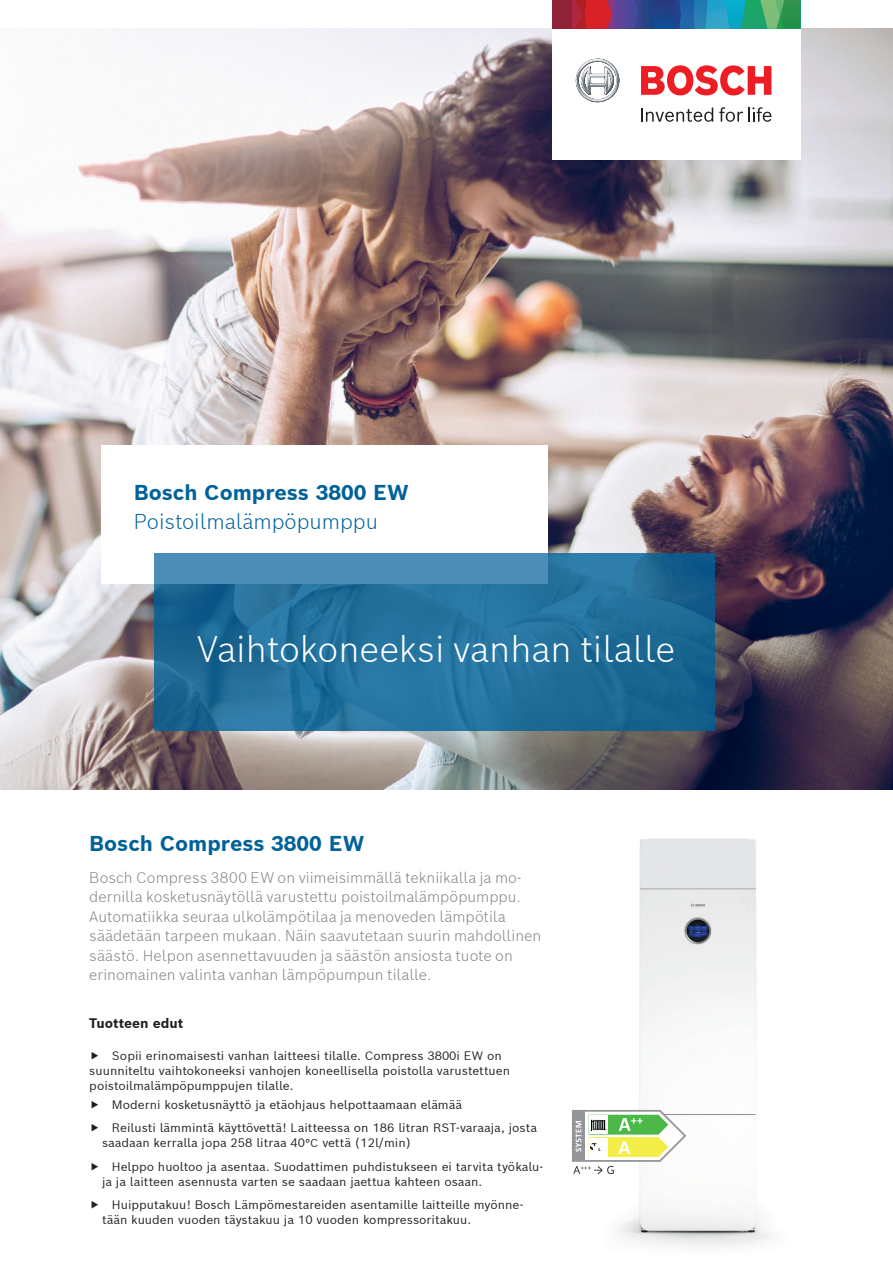
<style>
.page{position:relative;width:893px;height:1263px;background:#fff}
.page>*{position:absolute;margin:0;border:0;box-sizing:border-box;transform-origin:0 0}
.t1{font:300 36px "Bosch Sans";color:#fff}
.t2{font:700 21px "Bosch Sans";color:#006299}
.t3{font:300 21px "Bosch Sans";color:#006299}
.t4{font:700 20.1px "Calibri";color:#fff}
.t5{font:300 15px/19.5px "Bosch Sans";color:#808285}
.t6{font:700 13.5px "Bosch Sans";color:#231f20}
.t7{font:12px/23.5px "Bosch Sans";color:#231f20}
.t8{font:700 5.4px "Calibri";color:#231f20}
.s1{font-size:11.25px}
</style>
<div class="page">
<img style="left:0;top:29px;width:893px;height:760px">
<div style="left:102px;top:445px;width:446px;height:139px;background:#fff"></div>
<svg style="left:154px;top:553px;width:560px;height:178px"></svg>
<div style="left:154px;top:553px;width:394px;height:31px;background:#4c8db8"></div>
<img style="left:598px;top:838px;width:172px;height:409px">
<div style="left:552px;top:0;width:248px;height:159px;background:#fff"></div>
<div style="left:552px;top:0;width:19px;height:29px;background:#8f2237"></div>
<svg style="left:571px;top:0;width:229px;height:29px"></svg>
<svg style="left:576px;top:59px;width:43px;height:43px"></svg>
<svg style="left:641px;top:107px;width:72px;height:15px"></svg>
<svg style="left:719px;top:107px;width:52px;height:15px"></svg>
<svg style="left:641px;top:65px;width:130px;height:30px"></svg>
<svg style="left:572px;top:1108px;width:116px;height:66px"></svg>
<h2 class="t2" style="left:134px;top:479px;width:277px">Bosch Compress 3800 EW</h2>
<h2 class="t3" style="left:134px;top:507px;width:246px">Poistoilmalämpöpumppu</h2>
<h1 class="t1" style="left:197px;top:625px;width:480px">Vaihtokoneeksi vanhan tilalle</h1>
<h2 class="t2" style="left:89px;top:829px;width:277px">Bosch Compress 3800 EW</h2>
<p class="t5" style="left:89px;top:867px;width:454px">Bosch Compress 3800 EW on viimeisimmällä tekniikalla ja mo&shy;dernilla kosketusnäytöllä varustettu poistoilmalämpöpumppu.<br>Automatiikka seuraa ulkolämpötilaa ja menoveden lämpötila säädetään tarpeen mukaan. Näin saavutetaan suurin mahdollinen säästö. Helpon asennettavuuden ja säästön ansiosta tuote on erinomainen valinta vanhan lämpöpumpun tilalle.</p>
<p class="t6" style="left:89px;top:1014px;width:96px">Tuotteen edut</p>
<p class="t7" style="left:89px;top:1047px;width:422px;line-height:15px;text-indent:23px">Sopii erinomaisesti vanhan laitteesi tilalle. Compress 3800i EW on suunniteltu vaihtokoneeksi vanhojen koneellisella poistolla varustettuen poistoilmalämpöpumppujen tilalle.</p>
<p class="t7" style="left:112px;top:1092px;width:427px">Moderni kosketusnäyttö ja etäohjaus helpottaamaan elämää<br>Reilusti lämmintä käyttövettä! Laitteessa on 186 litran RST-varaaja, josta</p>
<p class="t7" style="left:112px;top:1131px;width:433px;text-indent:-10px">saadaan kerralla jopa 258 litraa 40<span class="s1">°C</span> vettä (12l/min)<br>Helppo huoltoo ja asentaa. Suodattimen puhdistukseen ei tarvita työkalu-</p>
<p class="t7" style="left:112px;top:1169px;width:413px;text-indent:-10px">ja ja laitteen asennusta varten se saadaan jaettua kahteen osaan.<br>Huipputakuu! Bosch Lämpömestareiden asentamille laitteille myönne-</p>
<p class="t7" style="left:102px;top:1208px;width:371px">tään kuuden vuoden täystakuu ja 10 vuoden kompressoritakuu.</p>
<p class="t8" style="left:599px;top:1145px;width:4px">L</p>
<h3 class="t4" style="left:619px;top:1133px;width:14px">A</h3>
</div>
